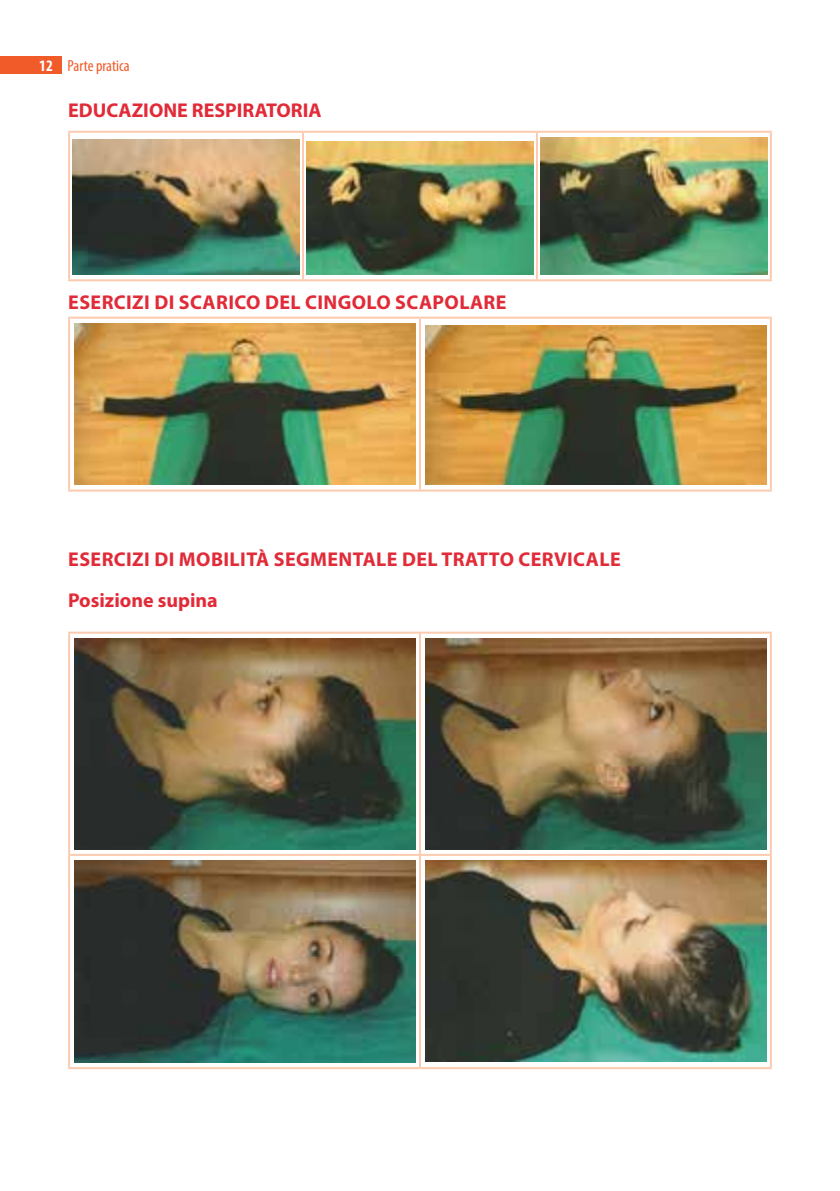
<style>
.page{position:relative;width:840px;height:1191px;background:#fff}
.page>*{position:absolute;margin:0;border:0;box-sizing:border-box;transform-origin:0 0}
.t1{font:700 20px/41px "Myriad Pro";letter-spacing:.02em;color:#e12b38}
.t2{font:700 20px "Myriad Pro";color:#e12b38}
.t3{font:condensed 16px "Myriad Pro";color:#f15a29}
.s1{font-weight:700;color:#fff}
</style>
<div class="page">
<div style="left:0;top:57px;width:61px;height:17px;background:#f15a29"></div>
<hr style="left:68px;top:133px;width:2px;height:146px;background:#fccaaf">
<hr style="left:68px;top:131px;width:235px;height:2px;background:#fccaaf">
<hr style="left:303px;top:131px;width:233px;height:2px;background:#fccaaf">
<hr style="left:536px;top:131px;width:235px;height:2px;background:#fccaaf">
<hr style="left:302px;top:133px;width:2px;height:146px;background:#fccaaf">
<hr style="left:535px;top:133px;width:2px;height:146px;background:#fccaaf">
<hr style="left:769px;top:133px;width:2px;height:146px;background:#fccaaf">
<hr style="left:68px;top:279px;width:235px;height:2px;background:#fccaaf">
<hr style="left:303px;top:279px;width:233px;height:2px;background:#fccaaf">
<hr style="left:536px;top:279px;width:235px;height:2px;background:#fccaaf">
<img style="left:72px;top:139px;width:227px;height:136px">
<img style="left:306px;top:141px;width:227px;height:134px">
<img style="left:540px;top:137px;width:227px;height:138px">
<hr style="left:68px;top:319px;width:2px;height:170px;background:#fccaaf">
<hr style="left:68px;top:317px;width:352px;height:2px;background:#fccaaf">
<hr style="left:420px;top:317px;width:351px;height:2px;background:#fccaaf">
<hr style="left:419px;top:319px;width:2px;height:170px;background:#fccaaf">
<hr style="left:769px;top:319px;width:2px;height:170px;background:#fccaaf">
<hr style="left:68px;top:489px;width:352px;height:2px;background:#fccaaf">
<hr style="left:420px;top:489px;width:351px;height:2px;background:#fccaaf">
<img style="left:75px;top:323px;width:340px;height:162px">
<img style="left:425px;top:325px;width:340px;height:160px">
<hr style="left:68px;top:633px;width:2px;height:221px;background:#fccaaf">
<hr style="left:68px;top:856px;width:2px;height:211px;background:#fccaaf">
<hr style="left:68px;top:631px;width:352px;height:2px;background:#fccaaf">
<hr style="left:420px;top:631px;width:351px;height:2px;background:#fccaaf">
<hr style="left:419px;top:633px;width:2px;height:221px;background:#fccaaf">
<hr style="left:769px;top:633px;width:2px;height:221px;background:#fccaaf">
<hr style="left:419px;top:856px;width:2px;height:211px;background:#fccaaf">
<hr style="left:769px;top:856px;width:2px;height:211px;background:#fccaaf">
<hr style="left:68px;top:854px;width:352px;height:2px;background:#fccaaf">
<hr style="left:420px;top:854px;width:351px;height:2px;background:#fccaaf">
<hr style="left:68px;top:1067px;width:352px;height:2px;background:#fccaaf">
<hr style="left:420px;top:1067px;width:351px;height:2px;background:#fccaaf">
<img style="left:75px;top:638px;width:340px;height:211px">
<img style="left:425px;top:638px;width:340px;height:211px">
<img style="left:75px;top:860px;width:340px;height:202px">
<img style="left:425px;top:860px;width:340px;height:201px">
<p class="t3" style="left:39px;top:56px;width:92px"><span class="s1">12</span> Parte pratica</p>
<p class="t2" style="left:68px;top:97px;width:255px">EDUCAZIONE RESPIRATORIA</p>
<p class="t1" style="left:68px;top:281px;width:439px">ESERCIZI DI SCARICO DEL CINGOLO SCAPOLARE</p>
<p class="t1" style="left:68px;top:538px;width:553px">ESERCIZI DI MOBILITÀ SEGMENTALE DEL TRATTO CERVICALE<br>Posizione supina</p>
</div>
